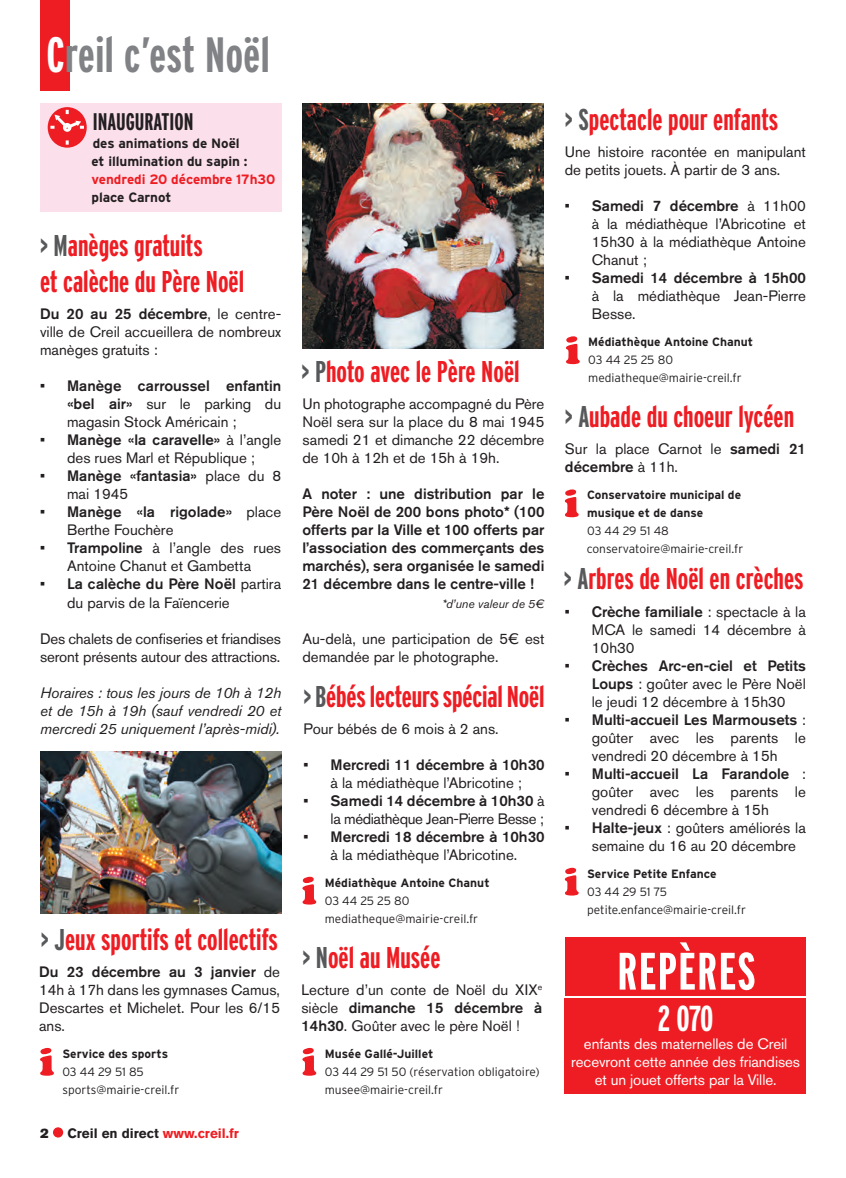
<style>
.page{position:relative;width:846px;height:1178px;background:#fff}
.page>*{position:absolute;margin:0;border:0;box-sizing:border-box;transform-origin:0 0}
.t1{font:700 extra-condensed 52.5px "Interstate";letter-spacing:.025em;color:#fff}
.t2{font:700 extra-condensed 49.5px "Interstate";letter-spacing:.01em;color:#808285}
.t3{font:700 extra-condensed 36px "Interstate";color:#fff}
.t4{font:700 extra-condensed 30px/36px "Interstate";color:#ee1d23}
.t5{font:700 extra-condensed 24px "Interstate";color:#231f20}
.t6{font:15px/18px "Akzidenz Grotesk BE";color:#231f20;text-align:justify}
.t7{font:500 15px/18px "Akzidenz Grotesk BE";color:#231f20}
.t8{font:italic 15px/18px "Akzidenz Grotesk BE";letter-spacing:-.01em;color:#231f20;text-align:justify}
.t9{font:15px/18px "Akzidenz Grotesk BE";letter-spacing:-.005em;color:#fff;text-align:center}
.t10{font:15px/18px "Akzidenz Grotesk BE";letter-spacing:-.025em;color:#231f20;text-align:right}
.t11{font:700 13.5px/18px "Interstate";letter-spacing:-.005em;color:#231f20}
.t12{font:700 13.5px "Akzidenz Grotesk BE";color:#231f20}
.t13{font:700 13.5px "Interstate";letter-spacing:-.005em;color:#ee1d23}
.t14{font:13.5px "Akzidenz Grotesk BE Super";color:#231f20}
.t15{font:300 12px/18px "Interstate";color:#231f20}
.t16{font:700 12px/18px "Interstate";color:#231f20}
.t17{font:italic 12px "Akzidenz Grotesk BE";color:#231f20}
.s1{color:#fff}
.s2{color:#57585a}
.s3{font-weight:500}
.s4{font-weight:400}
.s5{color:#ee1d23}
</style>
<div class="page">
<div style="left:53px;top:1126px;width:10px;height:11px;background:#ee1d23;border-radius:50%"></div>
<div style="left:40px;top:0;width:30px;height:90px;background:#ee1d23"></div>
<div style="left:565px;top:937px;width:240px;height:58px;background:#ee1d23"></div>
<div style="left:564px;top:998px;width:241px;height:95px;background:#ee1d23"></div>
<div style="left:40px;top:103px;width:241px;height:108px;background:#fbdfeb"></div>
<div style="left:48px;top:107px;width:39px;height:41px;background:#ee1d23;border-radius:50%"></div>
<svg style="left:66px;top:140px;width:3px;height:5px"></svg>
<svg style="left:50px;top:110px;width:34px;height:22px"></svg>
<img style="left:40px;top:751px;width:241px;height:162px">
<img style="left:302px;top:103px;width:241px;height:245px">
<svg style="left:566px;top:336px;width:13px;height:28px"></svg>
<svg style="left:302px;top:876px;width:14px;height:28px"></svg>
<svg style="left:302px;top:1047px;width:14px;height:28px"></svg>
<svg style="left:564px;top:867px;width:14px;height:28px"></svg>
<svg style="left:564px;top:489px;width:14px;height:28px"></svg>
<svg style="left:40px;top:1047px;width:14px;height:28px"></svg>
<h2 class="t2" style="left:46px;top:24px;width:225px"><span class="s1">C</span>reil c’est Noël</h2>
<h3 class="t5" style="left:93px;top:107px;width:102px">INAUGURATION</h3>
<p class="t11" style="left:91px;top:134px;width:157px">des animations de Noël et illumination du sapin :</p>
<p class="t13" style="left:91px;top:171px;width:185px">vendredi 20 décembre 17h30</p>
<p class="t11" style="left:91px;top:188px;width:81px">place Carnot</p>
<h3 class="t4" style="left:40px;top:227px;width:206px"><span class="s2">&gt; M</span>anèges gratuits<br>et calèche du Père Noël</h3>
<p class="t6" style="left:40px;top:305px;width:242px"><span class="s3">Du 20 au 25 décembre</span>, le centre&shy;ville de Creil accueillera de nombreux manèges gratuits :</p>
<p class="t6" style="left:67px;top:377px;width:215px;text-indent:-27px"><span class="s3">• Manège carroussel enfantin «bel air»</span> sur le parking du magasin Stock Américain ;</p>
<p class="t6" style="left:40px;top:431px;width:242px;text-align:center"><span class="s3">• Manège «la caravelle»</span> à l’angle des rues Marl et République ;</p>
<p class="t7" style="left:67px;top:466px;width:215px;text-indent:-27px">• Manège «fantasia» <span class="s4">place du 8 mai 1945</span></p>
<p class="t7" style="left:67px;top:502px;width:215px;text-indent:-27px">• Manège «la rigolade» <span class="s4">place<br>Berthe Fouchère</span></p>
<p class="t6" style="left:40px;top:539px;width:242px;text-align:center"><span class="s3">• Trampoline</span> à l’angle des rues<br>Antoine Chanut et Gambetta</p>
<p class="t6" style="left:67px;top:575px;width:215px;text-indent:-27px"><span class="s3">• La calèche du Père Noël</span> partira du parvis de la Faïencerie</p>
<p class="t6" style="left:40px;top:629px;width:242px">Des chalets de confiseries et friandises seront présents autour des attractions.</p>
<p class="t8" style="left:40px;top:683px;width:242px">Horaires : tous les jours de 10h à 12h et de 15h à 19h (sauf vendredi 20 et mercredi 25 uniquement l’après-midi).</p>
<h3 class="t4" style="left:41px;top:920px;width:238px"><span class="s2">&gt; J</span>eux sportifs et collectifs</h3>
<p class="t6" style="left:39px;top:962px;width:242px"><span class="s3">Du 23 décembre au 3 janvier</span> de 14h à 17h dans les gymnases Camus, Descartes et Michelet. Pour les 6/15 ans.</p>
<p class="t16" style="left:62px;top:1044px;width:107px">Service des sports</p>
<p class="t15" style="left:62px;top:1062px;width:118px">03 44 29 51 85 sports@mairie-creil.fr</p>
<p class="t14" style="left:40px;top:1124px;width:10px">2</p>
<p class="t12" style="left:67px;top:1124px;width:173px">Creil en direct <span class="s5">www.creil.fr</span></p>
<h3 class="t4" style="left:301px;top:353px;width:219px"><span class="s2">&gt; P</span>hoto avec le Père Noël</h3>
<p class="t6" style="left:302px;top:395px;width:243px">Un photographe accompagné du Père Noël sera sur la place du 8 mai 1945 samedi 21 et dimanche 22 décembre de 10h à 12h et de 15h à 19h.</p>
<p class="t7" style="left:302px;top:484px;width:243px;text-align:justify">A noter : une distribution par le Père Noël de 200 bons photo* (100 offerts par la Ville et 100 offerts par l’association des commerçants des marchés), sera organisée le samedi 21 décembre dans le centre-ville !</p>
<p class="t17" style="left:442px;top:596px;width:104px">*d’une valeur de 5€</p>
<p class="t6" style="left:302px;top:629px;width:243px">Au-delà, une participation de 5€ est demandée par le photographe.</p>
<h3 class="t4" style="left:303px;top:677px;width:242px"><span class="s2">&gt; B</span>ébés lecteurs spécial Noël</h3>
<p class="t6" style="left:303px;top:719px;width:197px">Pour bébés de 6 mois à 2 ans.</p>
<p class="t7" style="left:303px;top:754px;width:242px">• Mercredi 11 décembre à 10h30</p>
<p class="t6" style="left:330px;top:773px;width:193px">à la médiathèque l’Abricotine ;</p>
<p class="t10" style="left:303px;top:791px;width:242px"><span class="s3">• Samedi 14 décembre à 10h30</span> à la médiathèque Jean-Pierre Besse ;</p>
<p class="t7" style="left:303px;top:826px;width:242px">• Mercredi 18 décembre à 10h30</p>
<p class="t6" style="left:330px;top:845px;width:188px">à la médiathèque l’Abricotine.</p>
<p class="t16" style="left:325px;top:873px;width:166px">Médiathèque Antoine Chanut</p>
<p class="t15" style="left:325px;top:891px;width:155px">03 44 25 25 80 mediatheque@mairie-creil.fr</p>
<h3 class="t4" style="left:302px;top:938px;width:140px"><span class="s2">&gt; N</span>oël au Musée</h3>
<p class="t6" style="left:301px;top:980px;width:242px">Lecture d’un conte de Noël du XIX<sup>e </sup>siècle <span class="s3">dimanche 15 décembre à 14h30</span>. Goûter avec le père Noël !</p>
<p class="t16" style="left:325px;top:1044px;width:110px">Musée Gallé-Juillet</p>
<p class="t15" style="left:325px;top:1062px;width:216px">03 44 29 51 50 (réservation obligatoire) musee@mairie-creil.fr</p>
<h3 class="t4" style="left:564px;top:101px;width:215px"><span class="s2">&gt; S</span>pectacle pour enfants</h3>
<p class="t6" style="left:564px;top:143px;width:242px">Une histoire racontée en manipulant de petits jouets. À partir de 3 ans.</p>
<p class="t6" style="left:591px;top:197px;width:215px;text-indent:-27px"><span class="s3">• Samedi 7 décembre</span> à 11h00 à la médiathèque l’Abricotine et 15h30 à la médiathèque Antoine Chanut ;</p>
<p class="t7" style="left:564px;top:268px;width:242px">• Samedi 14 décembre à 15h00</p>
<p class="t6" style="left:591px;top:287px;width:215px">à la médiathèque Jean-Pierre<br>Besse.</p>
<p class="t16" style="left:588px;top:333px;width:166px">Médiathèque Antoine Chanut</p>
<p class="t15" style="left:588px;top:351px;width:155px">03 44 25 25 80 mediatheque@mairie-creil.fr</p>
<h3 class="t4" style="left:564px;top:398px;width:231px"><span class="s2">&gt; A</span>ubade du choeur lycéen</h3>
<p class="t6" style="left:565px;top:440px;width:242px">Sur la place Carnot le <span class="s3">samedi 21 décembre</span> à 11h.</p>
<p class="t16" style="left:587px;top:486px;width:155px">Conservatoire municipal de musique et de danse</p>
<p class="t15" style="left:586px;top:522px;width:158px">03 44 29 51 48 conservatoire@mairie-creil.fr</p>
<h3 class="t4" style="left:563px;top:560px;width:241px"><span class="s2">&gt; A</span>rbres de Noël en crèches</h3>
<p class="t6" style="left:591px;top:602px;width:215px;text-indent:-27px"><span class="s3">• Crèche familiale</span> : spectacle à la MCA le samedi 14 décembre à 10h30</p>
<p class="t6" style="left:591px;top:656px;width:215px;text-indent:-27px"><span class="s3">• Crèches Arc-en-ciel et Petits Loups</span> : goûter avec le Père Noël le jeudi 12 décembre à 15h30</p>
<p class="t6" style="left:591px;top:710px;width:215px;text-indent:-27px"><span class="s3">• Multi-accueil Les Marmousets</span> : goûter avec les parents le vendredi 20 décembre à 15h</p>
<p class="t6" style="left:591px;top:764px;width:215px;text-indent:-27px"><span class="s3">• Multi-accueil La Farandole</span> : goûter avec les parents le vendredi 6 décembre à 15h</p>
<p class="t6" style="left:591px;top:818px;width:215px;text-indent:-27px"><span class="s3">• Halte-jeux</span> : goûters améliorés la semaine du 16 au 20 décembre</p>
<p class="t16" style="left:587px;top:864px;width:131px">Service Petite Enfance</p>
<p class="t15" style="left:587px;top:882px;width:160px">03 44 29 51 75 petite.enfance@mairie-creil.fr</p>
<h1 class="t1" style="left:617px;top:938px;width:140px">REPÈRES</h1>
<h3 class="t3" style="left:657px;top:995px;width:57px">2 070</h3>
<p class="t9" style="left:571px;top:1034px;width:230px">enfants des maternelles de Creil recevront cette année des friandises et un jouet offerts par la Ville.</p>
</div>
